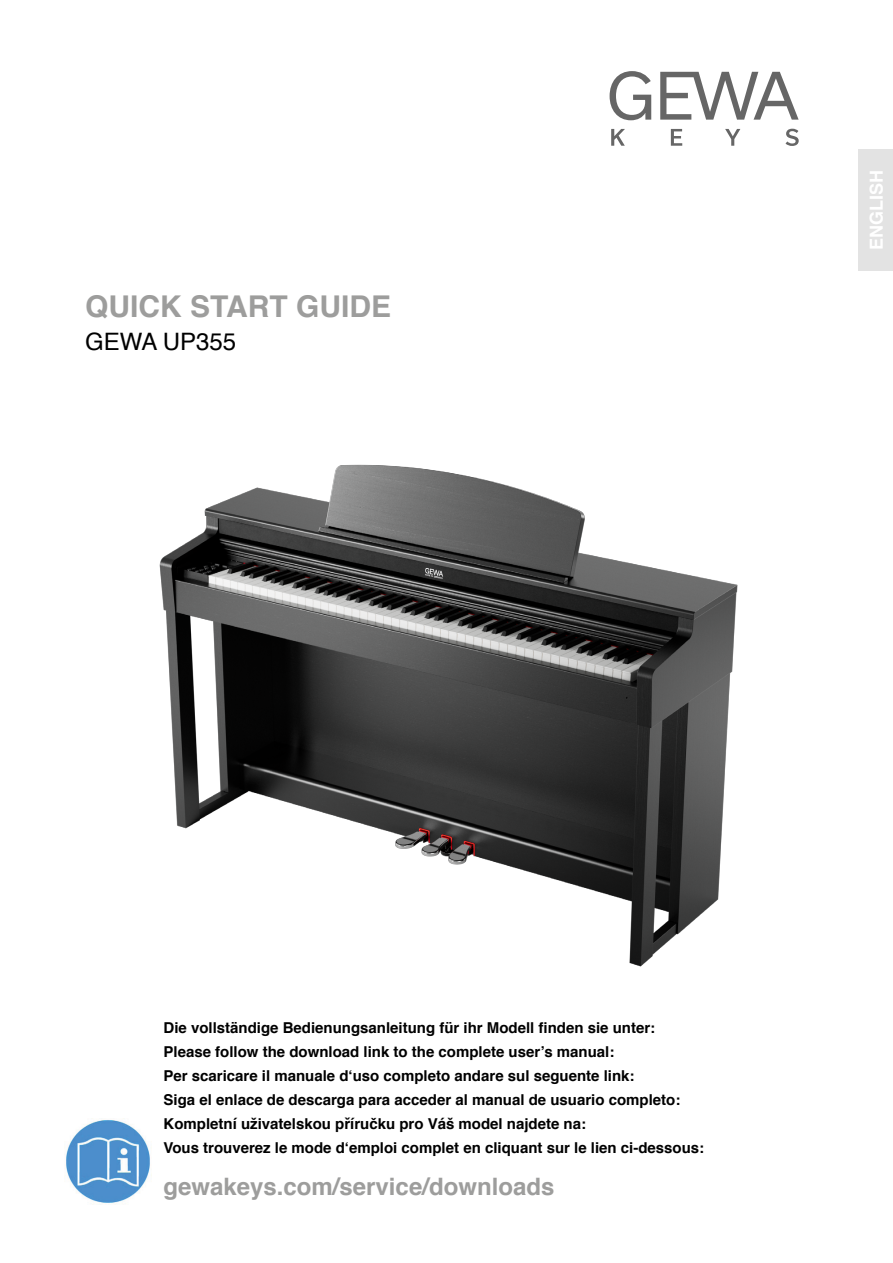
<style>
.page{position:relative;width:893px;height:1263px;background:#fff}
.page>*{position:absolute;margin:0;border:0;box-sizing:border-box;transform-origin:0 0}
.t1{font:700 30px "Helvetica";color:#9d9d9c}
.t2{font:700 24px "Helvetica";color:#9d9d9c}
.t3{font:24px "Helvetica";color:#000}
.t4{font:700 18px "Helvetica";color:#fff}
.t5{font:700 15px/24px "Helvetica";color:#000}
</style>
<div class="page">
<img style="left:65px;top:1118px;width:85px;height:85px">
<img style="left:159px;top:464px;width:579px;height:503px">
<svg style="left:611px;top:129px;width:14px;height:17px"></svg>
<svg style="left:671px;top:129px;width:11px;height:17px"></svg>
<svg style="left:725px;top:129px;width:15px;height:17px"></svg>
<svg style="left:785px;top:129px;width:14px;height:17px"></svg>
<svg style="left:610px;top:71px;width:41px;height:49px"></svg>
<svg style="left:660px;top:72px;width:139px;height:48px"></svg>
<div style="left:859px;top:149px;width:34px;height:122px;background:#e3e3e3"></div>
<h1 class="t1" style="left:85px;top:282px;width:308px">QUICK START GUIDE</h1>
<h2 class="t3" style="left:85px;top:323px;width:153px">GEWA UP355</h2>
<p class="t4" style="left:862px;top:250px;width:82px;rotate:-90deg">ENGLISH</p>
<p class="t5" style="left:163px;top:1016px;width:542px">Die vollständige Bedienungsanleitung für ihr Modell finden sie unter:<br>Please follow the download link to the complete user’s manual:<br>Per scaricare il manuale d‘uso completo andare sul seguente link:<br>Siga el enlace de descarga para acceder al manual de usuario completo:<br>Kompletní uživatelskou příručku pro Váš model najdete na:<br>Vous trouverez le mode d‘emploi complet en cliquant sur le lien ci-dessous:</p>
<h2 class="t2" style="left:163px;top:1167px;width:392px">gewakeys.com/service/downloads</h2>
</div>
